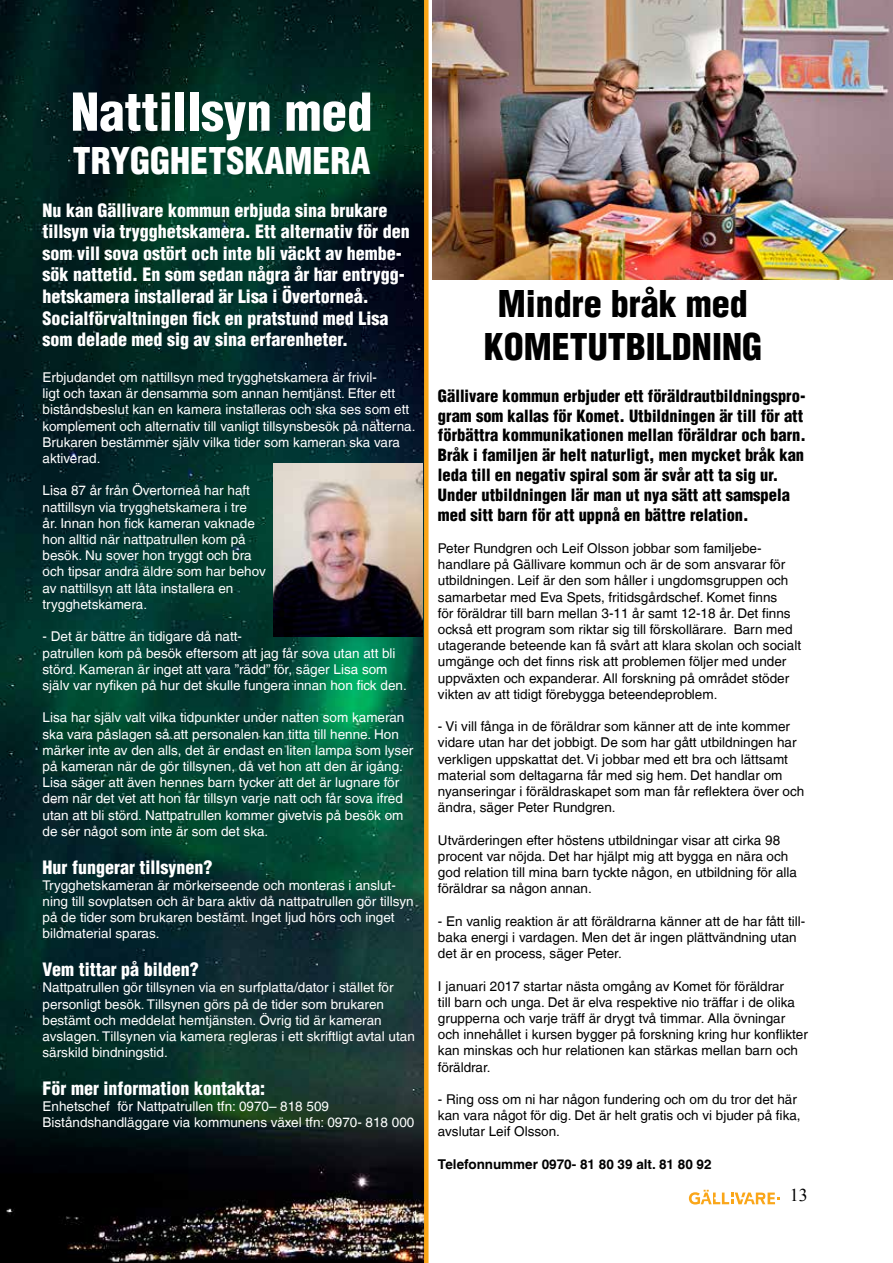
<style>
.page{position:relative;width:893px;height:1263px;background:#fff}
.page>*{position:absolute;margin:0;border:0;box-sizing:border-box;transform-origin:0 0}
.t1{font:900 condensed 51px "Helvetica LT";color:#fff}
.t2{font:900 condensed 36px/43.2px "Helvetica LT";color:#000;text-align:center}
.t3{font:900 condensed 36px "Helvetica LT";color:#fff}
.t4{font:900 condensed 18px/21.6px "Helvetica LT";color:#fff}
.t5{font:18px "Times New Roman";color:#000}
.t6{font:900 condensed 16.5px/19.8px "Helvetica LT";color:#000}
.t7{font:13.5px/16.2px "Helvetica LT";color:#fff}
.t8{font:13.5px/16.2px "Helvetica LT";color:#000}
.t9{font:700 13.5px "Helvetica LT";color:#000}
</style>
<div class="page">
<img style="left:0;top:0;width:424px;height:1263px">
<svg style="left:689px;top:1190px;width:91px;height:14px"></svg>
<img style="left:273px;top:463px;width:150px;height:173px">
<div style="left:424px;top:0;width:5px;height:1263px;background:#faa619"></div>
<img style="left:433px;top:0;width:460px;height:280px">
<h1 class="t1" style="left:71px;top:80px;width:303px">Nattillsyn med</h1>
<h2 class="t3" style="left:73px;top:138px;width:299px">TRYGGHETSKAMERA</h2>
<p class="t4" style="left:43px;top:199px;width:369px">Nu kan Gällivare kommun erbjuda sina brukare tillsyn via trygghetskamera. Ett alternativ för den som vill sova ostört och inte bli väckt av hembe&shy;sök nattetid. En som sedan några år har entrygg&shy;hetskamera installerad är Lisa i Övertorneå.<br>Socialförvaltningen fick en pratstund med Lisa som delade med sig av sina erfarenheter.</p>
<p class="t7" style="left:43px;top:369px;width:374px">Erbjudandet om nattillsyn med trygghetskamera är frivil-<br>ligt och taxan är densamma som annan hemtjänst. Efter ett biståndsbeslut kan en kamera installeras och ska ses som ett komplement och alternativ till vanligt tillsynsbesök på nätterna.<br>Brukaren bestämmer själv vilka tider som kameran ska vara aktiverad.</p>
<p class="t7" style="left:43px;top:483px;width:225px">Lisa 87 år från Övertorneå har haft nattillsyn via trygghetskamera i tre<br>år. Innan hon fick kameran vaknade hon alltid när nattpatrullen kom på besök. Nu sover hon tryggt och bra och tipsar andra äldre som har behov av nattillsyn att låta installera en trygghetskamera.</p>
<p class="t7" style="left:43px;top:628px;width:366px">- Det är bättre än tidigare då natt-<br>patrullen kom på besök eftersom att jag får sova utan att bli störd. Kameran är inget att vara ”rädd” för, säger Lisa som själv var nyfiken på hur det skulle fungera innan hon fick den.</p>
<p class="t7" style="left:43px;top:709px;width:372px">Lisa har själv valt vilka tidpunkter under natten som kameran ska vara påslagen så att personalen kan titta till henne. Hon märker inte av den alls, det är endast en liten lampa som lyser på kameran när de gör tillsynen, då vet hon att den är igång.<br>Lisa säger att även hennes barn tycker att det är lugnare för dem när det vet att hon får tillsyn varje natt och får sova ifred utan att bli störd. Nattpatrullen kommer givetvis på besök om de ser något som inte är som det ska.</p>
<h3 class="t4" style="left:43px;top:856px;width:171px">Hur fungerar tillsynen?</h3>
<p class="t7" style="left:43px;top:877px;width:373px">Trygghetskameran är mörkerseende och monteras i anslut&shy;ning till sovplatsen och är bara aktiv då nattpatrullen gör tillsyn på de tider som brukaren bestämt. Inget ljud hörs och inget bildmaterial sparas.</p>
<h3 class="t4" style="left:43px;top:958px;width:158px">Vem tittar på bilden?</h3>
<p class="t7" style="left:43px;top:979px;width:374px">Nattpatrullen gör tillsynen via en surfplatta/dator i stället för personligt besök. Tillsynen görs på de tider som brukaren bestämt och meddelat hemtjänsten. Övrig tid är kameran avslagen. Tillsynen via kamera regleras i ett skriftligt avtal utan särskild bindningstid.</p>
<h3 class="t4" style="left:43px;top:1077px;width:224px">För mer information kontakta:</h3>
<p class="t7" style="left:43px;top:1098px;width:373px">Enhetschef för Nattpatrullen tfn: 0970– 818 509<br>Biståndshandläggare via kommunens växel tfn: 0970- 818 000</p>
<h2 class="t2" style="left:484px;top:282px;width:280px">Mindre bråk med<br>KOMETUTBILDNING</h2>
<p class="t6" style="left:438px;top:386px;width:369px">Gällivare kommun erbjuder ett föräldrautbildningspro&shy;gram som kallas för Komet. Utbildningen är till för att förbättra kommunikationen mellan föräldrar och barn.<br>Bråk i familjen är helt naturligt, men mycket bråk kan leda till en negativ spiral som är svår att ta sig ur.<br>Under utbildningen lär man ut nya sätt att samspela med sitt barn för att uppnå en bättre relation.</p>
<p class="t8" style="left:438px;top:540px;width:365px">Peter Rundgren och Leif Olsson jobbar som familjebe&shy;handlare på Gällivare kommun och är de som ansvarar för utbildningen. Leif är den som håller i ungdomsgruppen och samarbetar med Eva Spets, fritidsgårdschef. Komet finns<br>för föräldrar till barn mellan 3-11 år samt 12-18 år. Det finns också ett program som riktar sig till förskollärare. Barn med utagerande beteende kan få svårt att klara skolan och socialt umgänge och det finns risk att problemen följer med under uppväxten och expanderar. All forskning på området stöder vikten av att tidigt förebygga beteendeproblem.</p>
<p class="t8" style="left:438px;top:718px;width:368px">- Vi vill fånga in de föräldrar som känner att de inte kommer vidare utan har det jobbigt. De som har gått utbildningen har verkligen uppskattat det. Vi jobbar med ett bra och lättsamt material som deltagarna får med sig hem. Det handlar om nyanseringar i föräldraskapet som man får reflektera över och ändra, säger Peter Rundgren.</p>
<p class="t8" style="left:438px;top:832px;width:361px">Utvärderingen efter höstens utbildningar visar att cirka 98 procent var nöjda. Det har hjälpt mig att bygga en nära och god relation till mina barn tyckte någon, en utbildning för alla föräldrar sa någon annan.</p>
<p class="t8" style="left:438px;top:913px;width:369px">- En vanlig reaktion är att föräldrarna känner att de har fått till&shy;baka energi i vardagen. Men det är ingen plättvändning utan det är en process, säger Peter.</p>
<p class="t8" style="left:438px;top:978px;width:371px">I januari 2017 startar nästa omgång av Komet för föräldrar<br>till barn och unga. Det är elva respektive nio träffar i de olika grupperna och varje träff är drygt två timmar. Alla övningar och innehållet i kursen bygger på forskning kring hur konflikter kan minskas och hur relationen kan stärkas mellan barn och föräldrar.</p>
<p class="t8" style="left:438px;top:1091px;width:364px">- Ring oss om ni har någon fundering och om du tror det här kan vara något för dig. Det är helt gratis och vi bjuder på fika, avslutar Leif Olsson.</p>
<p class="t9" style="left:438px;top:1156px;width:275px">Telefonnummer 0970- 81 80 39 alt. 81 80 92</p>
<h3 class="t5" style="left:790px;top:1182px;width:19px">13</h3>
</div>
